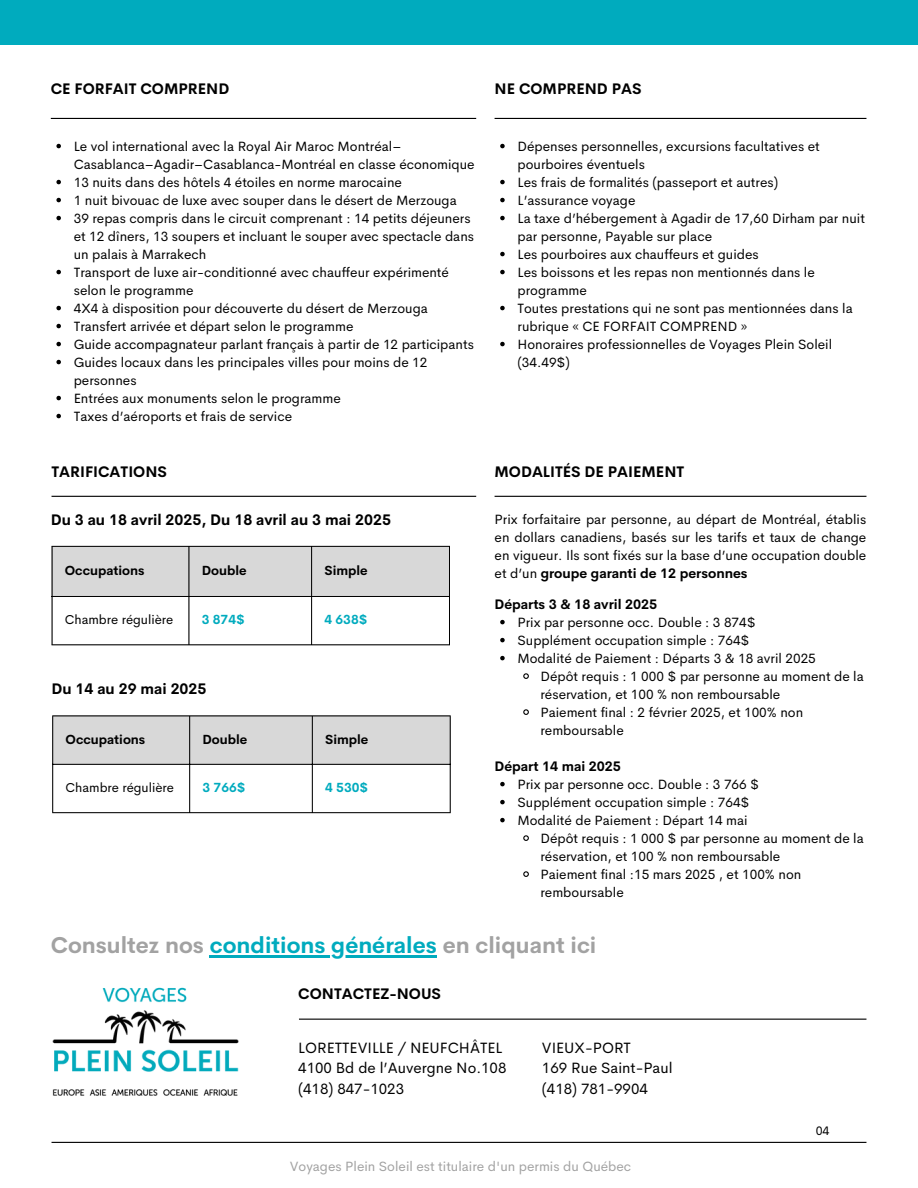
<style>
.page{position:relative;width:918px;height:1188px;background:#fff}
.page>*{position:absolute;margin:0;border:0;box-sizing:border-box;transform-origin:0 0}
.t1{font:700 22.5px "Cerebri Sans";color:#a2a2a2}
.t2{font:700 15px "Cerebri Sans";color:#000}
.t3{font:15px/20.2px "Cerebri Sans";color:#000}
.t4{font:13.5px/18px "Cerebri Sans";color:#000}
.t5{font:13.5px "Cerebri Sans";color:#a2a2a2}
.t6{font:700 13.5px "Cerebri Sans";color:#000}
.t7{font:700 12.9px "Cerebri Sans";color:#000}
.t8{font:12.9px "Cerebri Sans";color:#000}
.t9{font:700 12.9px "Cerebri Sans";color:#00abbe}
.t10{font:12.3px "Cerebri Sans";color:#000001}
.s1{font-weight:700}
.s2{color:#00abbe}
</style>
<div class="page">
<div style="left:0;top:0;width:918px;height:45px;background:#00abbe"></div>
<div style="left:53px;top:547px;width:396px;height:49px;background:#d8d8d8"></div>
<hr style="left:52px;top:547px;width:1px;height:97px;background:#000">
<hr style="left:188px;top:547px;width:1px;height:97px;background:#000">
<hr style="left:311px;top:547px;width:1px;height:97px;background:#000">
<hr style="left:449px;top:547px;width:1px;height:97px;background:#000">
<hr style="left:52px;top:546px;width:398px;height:1px;background:#000">
<hr style="left:52px;top:596px;width:398px;height:1px;background:#000">
<hr style="left:52px;top:644px;width:398px;height:1px;background:#000">
<hr style="left:52px;top:496px;width:424px;height:1px;background:#000">
<hr style="left:52px;top:1142px;width:814px;height:1px;background:#000">
<hr style="left:51px;top:118px;width:425px;height:1px;background:#000">
<hr style="left:495px;top:118px;width:371px;height:1px;background:#000">
<img style="left:52px;top:987px;width:187px;height:109px">
<hr style="left:299px;top:1019px;width:567px;height:1px;background:#000">
<hr style="left:495px;top:496px;width:371px;height:1px;background:#000">
<svg style="left:56px;top:144px;width:5px;height:4px"></svg>
<svg style="left:56px;top:180px;width:5px;height:4px"></svg>
<svg style="left:56px;top:198px;width:5px;height:4px"></svg>
<svg style="left:56px;top:216px;width:5px;height:4px"></svg>
<svg style="left:56px;top:270px;width:5px;height:4px"></svg>
<svg style="left:56px;top:306px;width:5px;height:4px"></svg>
<svg style="left:56px;top:324px;width:5px;height:4px"></svg>
<svg style="left:56px;top:342px;width:5px;height:4px"></svg>
<svg style="left:56px;top:360px;width:5px;height:4px"></svg>
<svg style="left:56px;top:396px;width:5px;height:4px"></svg>
<svg style="left:56px;top:414px;width:5px;height:4px"></svg>
<svg style="left:500px;top:144px;width:5px;height:4px"></svg>
<svg style="left:500px;top:180px;width:5px;height:4px"></svg>
<svg style="left:500px;top:198px;width:5px;height:4px"></svg>
<svg style="left:500px;top:216px;width:5px;height:4px"></svg>
<svg style="left:500px;top:252px;width:5px;height:4px"></svg>
<svg style="left:500px;top:270px;width:5px;height:4px"></svg>
<svg style="left:500px;top:306px;width:5px;height:4px"></svg>
<svg style="left:500px;top:342px;width:5px;height:4px"></svg>
<hr style="left:210px;top:955px;width:227px;height:2px;background:#00abbe">
<svg style="left:500px;top:620px;width:5px;height:4px"></svg>
<svg style="left:500px;top:638px;width:5px;height:4px"></svg>
<svg style="left:500px;top:656px;width:5px;height:4px"></svg>
<svg style="left:523px;top:673px;width:6px;height:6px"></svg>
<svg style="left:523px;top:709px;width:6px;height:6px"></svg>
<svg style="left:500px;top:782px;width:5px;height:4px"></svg>
<svg style="left:500px;top:800px;width:5px;height:4px"></svg>
<svg style="left:500px;top:818px;width:5px;height:4px"></svg>
<svg style="left:523px;top:835px;width:6px;height:6px"></svg>
<svg style="left:523px;top:871px;width:6px;height:6px"></svg>
<div style="left:53px;top:716px;width:397px;height:48px;background:#d8d8d8"></div>
<hr style="left:52px;top:716px;width:1px;height:96px;background:#000">
<hr style="left:189px;top:716px;width:1px;height:96px;background:#000">
<hr style="left:312px;top:716px;width:1px;height:96px;background:#000">
<hr style="left:450px;top:716px;width:1px;height:96px;background:#000">
<hr style="left:52px;top:715px;width:399px;height:1px;background:#000">
<hr style="left:52px;top:764px;width:399px;height:1px;background:#000">
<hr style="left:52px;top:812px;width:399px;height:1px;background:#000">
<p class="t2" style="left:51px;top:79px;width:180px">CE FORFAIT COMPREND</p>
<p class="t4" style="left:74px;top:137px;width:403px">Le vol international avec la Royal Air Maroc Montréal–<br>Casablanca–Agadir–Casablanca-Montréal en classe économique</p>
<p class="t4" style="left:74px;top:173px;width:330px">13 nuits dans des hôtels 4 étoiles en norme marocaine</p>
<p class="t4" style="left:74px;top:191px;width:385px">1 nuit bivouac de luxe avec souper dans le désert de Merzouga</p>
<p class="t4" style="left:74px;top:209px;width:402px">39 repas compris dans le circuit comprenant : 14 petits déjeuners et 12 dîners, 13 soupers et incluant le souper avec spectacle dans un palais à Marrakech</p>
<p class="t4" style="left:74px;top:263px;width:377px">Transport de luxe air-conditionné avec chauffeur expérimenté selon le programme</p>
<p class="t4" style="left:74px;top:299px;width:356px">4X4 à disposition pour découverte du désert de Merzouga</p>
<p class="t4" style="left:74px;top:317px;width:281px">Transfert arrivée et départ selon le programme</p>
<p class="t4" style="left:74px;top:335px;width:402px">Guide accompagnateur parlant français à partir de 12 participants</p>
<p class="t4" style="left:74px;top:353px;width:355px">Guides locaux dans les principales villes pour moins de 12 personnes</p>
<p class="t4" style="left:74px;top:389px;width:269px">Entrées aux monuments selon le programme</p>
<h2 class="t4" style="left:74px;top:407px;width:220px">Taxes d’aéroports et frais de service</h2>
<p class="t2" style="left:52px;top:462px;width:117px">TARIFICATIONS</p>
<p class="t2" style="left:51px;top:510px;width:342px">Du 3 au 18 avril 2025, Du 18 avril au 3 mai 2025</p>
<h2 class="t7" style="left:65px;top:562px;width:81px">Occupations</h2>
<h2 class="t7" style="left:202px;top:562px;width:46px">Double</h2>
<p class="t7" style="left:324px;top:562px;width:45px">Simple</p>
<p class="t8" style="left:65px;top:612px;width:110px">Chambre régulière</p>
<p class="t9" style="left:202px;top:612px;width:44px">3 874$</p>
<p class="t9" style="left:324px;top:612px;width:44px">4 638$</p>
<p class="t2" style="left:52px;top:679px;width:156px">Du 14 au 29 mai 2025</p>
<h4 class="t7" style="left:66px;top:731px;width:81px">Occupations</h4>
<h4 class="t7" style="left:203px;top:731px;width:46px">Double</h4>
<p class="t7" style="left:325px;top:731px;width:45px">Simple</p>
<p class="t8" style="left:66px;top:779px;width:110px">Chambre régulière</p>
<p class="t9" style="left:203px;top:779px;width:44px">3 766$</p>
<h4 class="t9" style="left:325px;top:779px;width:44px">4 530$</h4>
<h3 class="t2" style="left:495px;top:79px;width:149px">NE COMPREND PAS</h3>
<p class="t4" style="left:518px;top:137px;width:304px">Dépenses personnelles, excursions facultatives et pourboires éventuels</p>
<p class="t4" style="left:518px;top:173px;width:262px">Les frais de formalités (passeport et autres)</p>
<p class="t4" style="left:518px;top:191px;width:120px">L’assurance voyage</p>
<p class="t4" style="left:518px;top:209px;width:349px">La taxe d’hébergement à Agadir de 17,60 Dirham par nuit par personne, Payable sur place</p>
<p class="t4" style="left:518px;top:245px;width:243px">Les pourboires aux chauffeurs et guides</p>
<p class="t4" style="left:518px;top:263px;width:299px">Les boissons et les repas non mentionnés dans le programme</p>
<h3 class="t4" style="left:518px;top:299px;width:337px">Toutes prestations qui ne sont pas mentionnées dans la rubrique « CE FORFAIT COMPREND »</h3>
<p class="t4" style="left:518px;top:335px;width:316px">Honoraires professionnelles de Voyages Plein Soleil (34.49$)</p>
<p class="t2" style="left:495px;top:462px;width:191px">MODALITÉS DE PAIEMENT</p>
<h2 class="t4" style="left:495px;top:510px;width:373px;text-align:justify">Prix forfaitaire par personne, au départ de Montréal, établis en dollars canadiens, basés sur les tarifs et taux de change en vigueur. Ils sont fixés sur la base d’une occupation double et d’un <span class="s1">groupe garanti de 12 personnes</span></h2>
<p class="t6" style="left:495px;top:595px;width:164px">Départs 3 &amp; 18 avril 2025</p>
<p class="t4" style="left:518px;top:613px;width:240px">Prix par personne occ. Double : 3 874$</p>
<p class="t4" style="left:518px;top:631px;width:234px">Supplément occupation simple : 764$</p>
<p class="t4" style="left:518px;top:649px;width:300px">Modalité de Paiement : Départs 3 &amp; 18 avril 2025</p>
<p class="t4" style="left:540px;top:667px;width:325px">Dépôt requis : 1 000 $ par personne au moment de la réservation, et 100 % non remboursable</p>
<p class="t4" style="left:540px;top:703px;width:264px">Paiement final : 2 février 2025, et 100% non remboursable</p>
<p class="t6" style="left:495px;top:757px;width:128px">Départ 14 mai 2025</p>
<p class="t4" style="left:518px;top:775px;width:243px">Prix par personne occ. Double : 3 766 $</p>
<p class="t4" style="left:518px;top:793px;width:234px">Supplément occupation simple : 764$</p>
<p class="t4" style="left:518px;top:811px;width:232px">Modalité de Paiement : Départ 14 mai</p>
<h1 class="t4" style="left:540px;top:829px;width:325px">Dépôt requis : 1 000 $ par personne au moment de la réservation, et 100 % non remboursable</h1>
<p class="t4" style="left:540px;top:865px;width:262px">Paiement final :15 mars 2025 , et 100% non remboursable</p>
<p class="t1" style="left:51px;top:930px;width:547px">Consultez nos <span class="s2">conditions générales</span> en cliquant ici</p>
<p class="t2" style="left:298px;top:984px;width:144px">CONTACTEZ-NOUS</p>
<p class="t3" style="left:298px;top:1038px;width:210px">LORETTEVILLE / NEUFCHÂTEL<br>4100 Bd de l’Auvergne No.108 (418) 847-1023</p>
<p class="t3" style="left:542px;top:1038px;width:132px">VIEUX-PORT<br>169 Rue Saint-Paul (418) 781-9904</p>
<p class="t5" style="left:290px;top:1157px;width:343px">Voyages Plein Soleil est titulaire d'un permis du Québec</p>
<h2 class="t10" style="left:816px;top:1123px;width:15px">04</h2>
</div>
